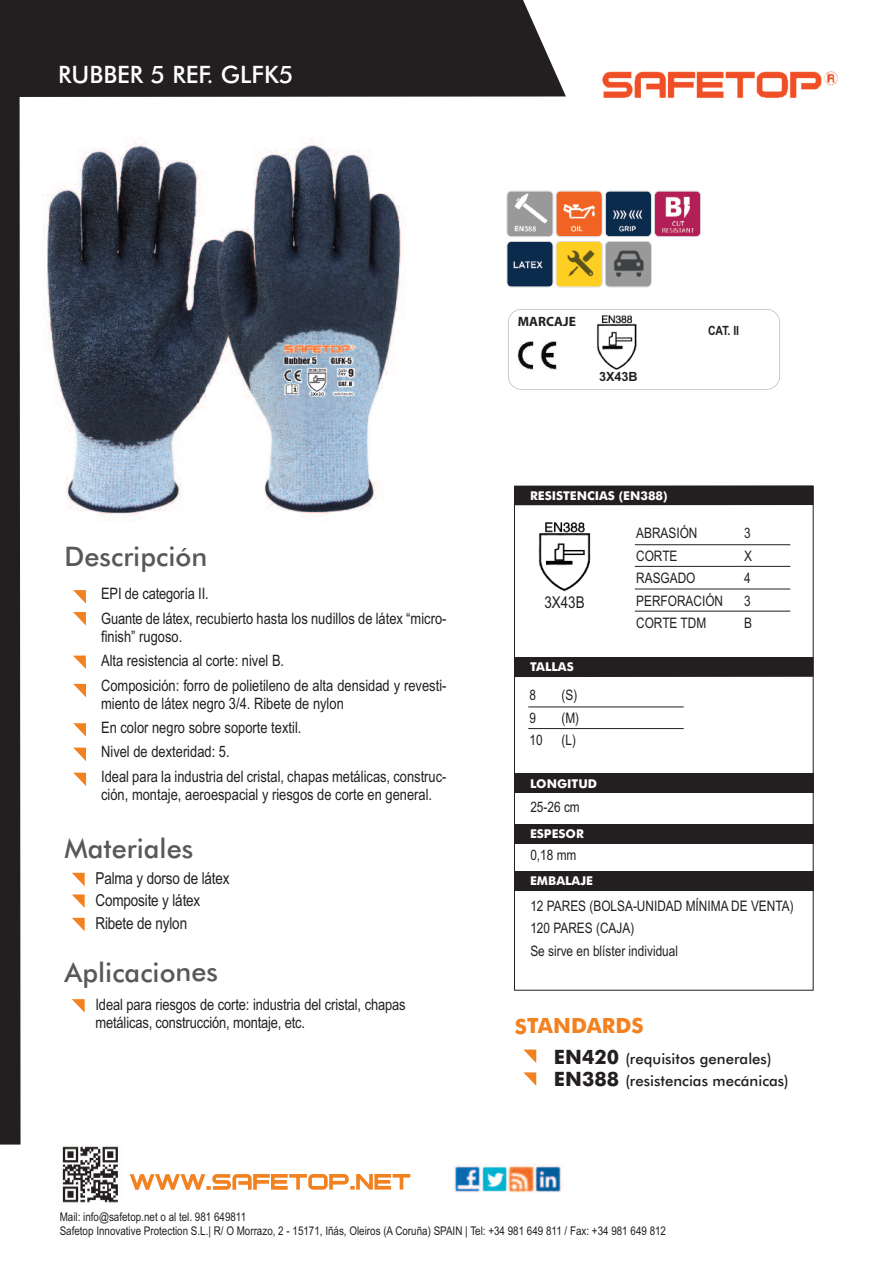
<style>
.page{position:relative;width:893px;height:1263px;background:#fff}
.page>*{position:absolute;margin:0;border:0;box-sizing:border-box;transform-origin:0 0}
.t1{font:500 27px "Futura BT";color:#57585a}
.t2{font:500 24px "Futura BT";color:#fff}
.t3{font:700 21px "Futura BT";color:#f28120}
.t4{font:16.5px/22.2px "Arial Narrow";letter-spacing:-.01em;color:#231f20}
.t5{font:16.35px "Arial Narrow";color:#231f20}
.t6{font:15.75px/24.5px "Arial Narrow";color:#231f20}
.t7{font:500 15px/21.9px "Futura BT";color:#231f20}
.t8{font:14.4px/22.5px "Arial Narrow";color:#231f20}
.t9{font:700 13.5px "Myriad Pro";color:#231f20}
.t10{font:700 12.75px "Arial Narrow";color:#231f20}
.t11{font:700 12.75px "Arial";color:#231f20}
.t12{font:700 12.15px "Futura BT";color:#fff}
.t13{font:12px/14.2px "Arial Narrow";color:#231f20}
.s1{font-weight:700;font-size:19.8px}
</style>
<div class="page">
<div style="left:21px;top:0;width:545px;height:97px;background:#231f20"></div>
<svg style="left:130px;top:1174px;width:280px;height:16px"></svg>
<img style="left:62px;top:1146px;width:56px;height:57px">
<img style="left:602px;top:71px;width:236px;height:27px">
<img style="left:454px;top:1164px;width:110px;height:29px">
<svg style="left:523px;top:1049px;width:13px;height:14px"></svg>
<svg style="left:523px;top:1072px;width:13px;height:14px"></svg>
<svg style="left:73px;top:590px;width:13px;height:14px"></svg>
<svg style="left:72px;top:873px;width:13px;height:13px"></svg>
<svg style="left:72px;top:894px;width:13px;height:14px"></svg>
<svg style="left:72px;top:918px;width:13px;height:13px"></svg>
<svg style="left:73px;top:612px;width:13px;height:13px"></svg>
<svg style="left:73px;top:655px;width:13px;height:14px"></svg>
<svg style="left:73px;top:748px;width:13px;height:13px"></svg>
<svg style="left:73px;top:723px;width:13px;height:14px"></svg>
<svg style="left:73px;top:684px;width:13px;height:13px"></svg>
<svg style="left:73px;top:773px;width:13px;height:13px"></svg>
<div style="left:514px;top:485px;width:299px;height:20px;background:#231f20"></div>
<div style="left:514px;top:657px;width:299px;height:20px;background:#231f20"></div>
<div style="left:514px;top:774px;width:299px;height:19px;background:#231f20"></div>
<div style="left:514px;top:824px;width:299px;height:20px;background:#231f20"></div>
<div style="left:514px;top:871px;width:299px;height:20px;background:#231f20"></div>
<svg style="left:72px;top:999px;width:13px;height:14px"></svg>
<div style="left:0;top:0;width:21px;height:1144px;background:#231f20"></div>
<img style="left:538px;top:522px;width:53px;height:70px">
<hr style="left:635px;top:544px;width:155px;height:1px;background:#231f20">
<hr style="left:635px;top:566px;width:155px;height:1px;background:#231f20">
<hr style="left:635px;top:589px;width:155px;height:1px;background:#231f20">
<hr style="left:635px;top:611px;width:155px;height:1px;background:#231f20">
<hr style="left:528px;top:706px;width:156px;height:1px;background:#231f20">
<hr style="left:528px;top:728px;width:156px;height:1px;background:#231f20">
<img style="left:42px;top:139px;width:364px;height:382px">
<div style="left:508px;top:309px;width:272px;height:81px;border:2px solid #bcbdc0;border-radius:14px"></div>
<img style="left:596px;top:315px;width:41px;height:55px">
<img style="left:517px;top:341px;width:40px;height:29px">
<img style="left:507px;top:191px;width:46px;height:45px;border-radius:4px">
<div style="left:506px;top:191px;width:47px;height:46px;border:2px solid #d1d2d4;border-radius:5px"></div>
<img style="left:556px;top:191px;width:46px;height:45px;border-radius:4px">
<div style="left:556px;top:191px;width:47px;height:46px;border:2px solid #d1d2d4;border-radius:5px"></div>
<img style="left:655px;top:191px;width:45px;height:45px;border-radius:4px">
<div style="left:654px;top:191px;width:47px;height:46px;border:2px solid #d1d2d4;border-radius:5px"></div>
<img style="left:556px;top:242px;width:46px;height:45px;border-radius:4px">
<div style="left:556px;top:241px;width:47px;height:46px;border:2px solid #d1d2d4;border-radius:5px"></div>
<img style="left:605px;top:242px;width:46px;height:45px;border-radius:4px">
<div style="left:605px;top:241px;width:47px;height:46px;border:2px solid #d1d2d4;border-radius:5px"></div>
<img style="left:605px;top:191px;width:46px;height:45px;border-radius:4px">
<div style="left:605px;top:191px;width:47px;height:46px;border:2px solid #d1d2d4;border-radius:5px"></div>
<img style="left:507px;top:242px;width:46px;height:45px;border-radius:4px">
<div style="left:506px;top:241px;width:47px;height:46px;border:2px solid #d1d2d4;border-radius:5px"></div>
<h2 class="t2" style="left:58px;top:61px;width:237px">RUBBER 5 REF. GLFK5</h2>
<p class="t9" style="left:518px;top:316px;width:60px">MARCAJE</p>
<p class="t11" style="left:599px;top:369px;width:40px">3X43B</p>
<p class="t10" style="left:708px;top:323px;width:33px">CAT. II</p>
<p class="t12" style="left:530px;top:488px;width:139px">RESISTENCIAS (EN388)</p>
<p class="t8" style="left:636px;top:522px;width:63px">ABRASIÓN</p>
<p class="t8" style="left:744px;top:522px;width:8px">3</p>
<p class="t8" style="left:636px;top:545px;width:43px">CORTE</p>
<p class="t8" style="left:744px;top:545px;width:9px">X</p>
<p class="t8" style="left:636px;top:567px;width:61px">RASGADO</p>
<p class="t8" style="left:744px;top:567px;width:8px">4</p>
<p class="t8" style="left:636px;top:590px;width:89px">PERFORACIÓN</p>
<p class="t8" style="left:744px;top:590px;width:8px">3</p>
<p class="t8" style="left:636px;top:612px;width:72px">CORTE TDM</p>
<p class="t8" style="left:744px;top:612px;width:9px">B</p>
<h1 class="t1" style="left:65px;top:541px;width:144px">Descripción</h1>
<p class="t6" style="left:101px;top:582px;width:347px">EPI de categoría II.<br>Guante de látex, recubierto hasta los nudillos de látex “micro-</p>
<p class="t6" style="left:101px;top:624px;width:347px">finish” rugoso.<br>Alta resistencia al corte: nivel B.<br>Composición: forro de polietileno de alta densidad y revesti-</p>
<p class="t6" style="left:101px;top:691px;width:347px">miento de látex negro 3/4. Ribete de nylon<br>En color negro sobre soporte textil.<br>Nivel de dexteridad: 5.<br>Ideal para la industria del cristal, chapas metálicas, construc-</p>
<p class="t6" style="left:101px;top:782px;width:333px">ción, montaje, aeroespacial y riesgos de corte en general.</p>
<p class="t5" style="left:544px;top:593px;width:42px">3X43B</p>
<p class="t12" style="left:530px;top:660px;width:45px">TALLAS</p>
<p class="t8" style="left:530px;top:684px;width:8px">8</p>
<p class="t8" style="left:561px;top:684px;width:17px">(S)</p>
<p class="t8" style="left:530px;top:707px;width:8px">9</p>
<p class="t8" style="left:561px;top:707px;width:19px">(M)</p>
<p class="t8" style="left:530px;top:729px;width:15px">10</p>
<p class="t8" style="left:561px;top:729px;width:16px">(L)</p>
<p class="t12" style="left:530px;top:776px;width:69px">LONGITUD</p>
<p class="t8" style="left:530px;top:796px;width:51px">25-26 cm</p>
<p class="t8" style="left:530px;top:844px;width:48px">0,18 mm</p>
<p class="t8" style="left:530px;top:894px;width:265px">12 PARES (BOLSA-UNIDAD MÍNIMA DE VENTA)<br>120 PARES (CAJA)<br>Se sirve en blíster individual</p>
<p class="t12" style="left:530px;top:827px;width:55px">ESPESOR</p>
<h1 class="t1" style="left:65px;top:833px;width:130px">Materiales</h1>
<p class="t4" style="left:95px;top:867px;width:136px">Palma y dorso de látex</p>
<p class="t12" style="left:530px;top:874px;width:65px">EMBALAJE</p>
<p class="t4" style="left:95px;top:889px;width:106px">Composite y látex<br>Ribete de nylon</p>
<h1 class="t1" style="left:65px;top:956px;width:155px">Aplicaciones</h1>
<p class="t6" style="left:96px;top:996px;width:312px;line-height:18px">Ideal para riesgos de corte: industria del cristal, chapas metálicas, construcción, montaje, etc.</p>
<h3 class="t3" style="left:515px;top:1014px;width:130px">STANDARDS</h3>
<p class="t7" style="left:554px;top:1048px;width:236px"><span class="s1">EN420</span> (requisitos generales)<br><span class="s1">EN388</span> (resistencias mecánicas)</p>
<p class="t13" style="left:60px;top:1209px;width:608px">Mail: info@safetop.net o al tel. 981 649811<br>Safetop Innovative Protection S.L.| R/ O Morrazo, 2 - 15171, Iñás, Oleiros (A Coruña) SPAIN | Tel: +34 981 649 811 / Fax: +34 981 649 812</p>
</div>
